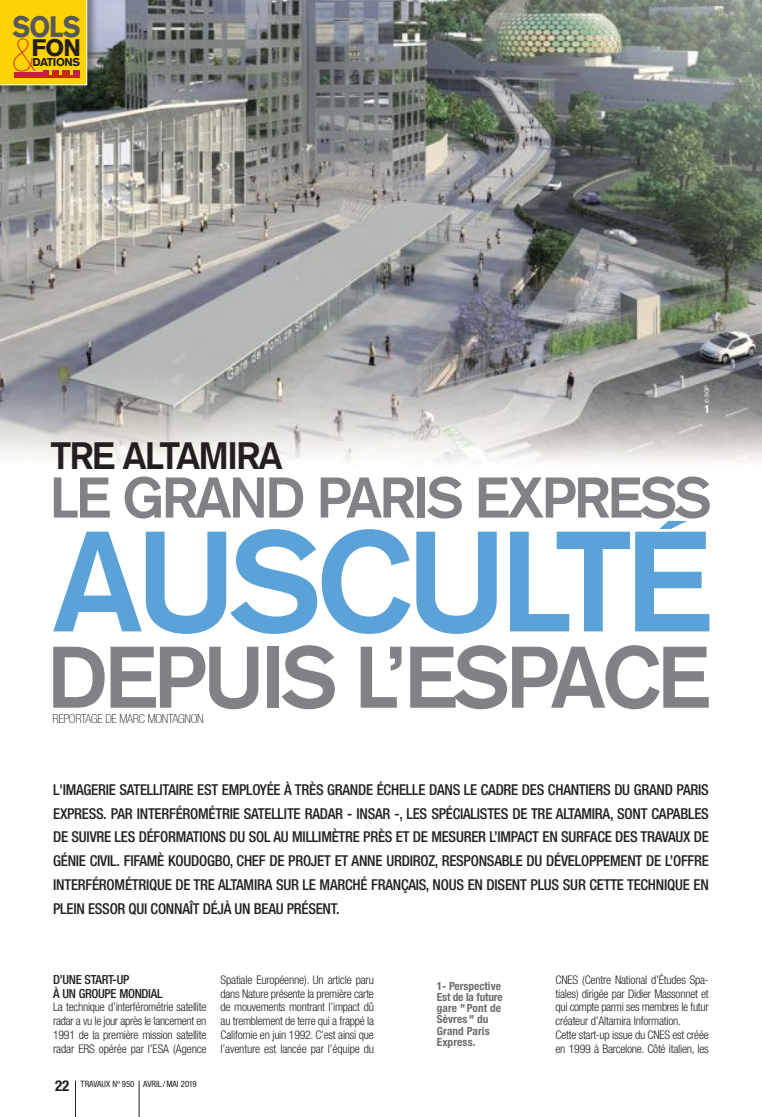
<style>
.page{position:relative;width:762px;height:1117px;background:#fff}
.page>*{position:absolute;margin:0;border:0;box-sizing:border-box;transform-origin:0 0}
.t1{font:700 140px "Akzidenz Grotesk";letter-spacing:-.035em;color:#5aa2d8}
.t2{font:700 85.62px "Akzidenz Grotesk";letter-spacing:-.035em;color:#808285}
.t3{font:700 56.25px "Akzidenz Grotesk";letter-spacing:-.035em;color:#808285}
.t4{font:900 condensed 45.88px "Helvetica Neue";color:#c8242b}
.t5{font:700 37.5px "Akzidenz Grotesk";letter-spacing:-.035em;color:#231f20}
.t6{font:900 29px "Akzidenz Grotesk";color:#57585a;scale:.9 1}
.t7{font:900 23.62px "Akzidenz Grotesk";color:#231f20}
.t8{font:500 condensed 15px/23.8px "Helvetica Neue";letter-spacing:-.015em;color:#231f20;text-align:justify}
.t9{font:700 condensed 15px "Helvetica Neue";color:#231f20}
.t10{font:500 condensed 12.5px/13.9px "Helvetica Neue";letter-spacing:-.025em;color:#231f20}
.t11{font:100 condensed 12.5px "Helvetica Neue";letter-spacing:-.02em;color:#231f20}
.t12{font:300 condensed 11.88px/13.9px "Helvetica Neue";letter-spacing:-.02em;color:#231f20;text-align:justify}
.t13{font:700 condensed 11.25px/11.2px "Helvetica Neue";letter-spacing:.01em;color:#6c6d70}
.t14{font:900 11.25px "Akzidenz Grotesk";letter-spacing:-.03em;color:#231f20}
.t15{font:700 condensed 11.25px "Helvetica Neue";color:#fff}
.t16{font:condensed 8.75px "Helvetica Neue";color:#231f20}
.t17{font:5.62px "Helvetica Neue";color:#fff}
</style>
<div class="page">
<img style="left:0;top:0;width:762px;height:464px">
<hr style="left:139px;top:1080px;width:1px;height:36px;background:#231f20">
<hr style="left:75px;top:1080px;width:1px;height:36px;background:#231f20">
<div style="left:0;top:0;width:99px;height:97px;background:#231f20;opacity:.5"></div>
<svg style="left:0;top:0;width:87px;height:85px;background:#fac90a"></svg>
<svg style="left:659px;top:521px;width:28px;height:8px"></svg>
<h3 class="t6" style="left:13px;top:9px;width:77px">SOLS</h3>
<h3 class="t4" style="left:13px;top:30px;width:25px">&amp;</h3>
<h3 class="t7" style="left:32px;top:34px;width:51px">FON</h3>
<p class="t14" style="left:32px;top:55px;width:49px">DATIONS</p>
<p class="t17" style="left:703px;top:402px;width:19px;rotate:-90deg">© SGP</p>
<p class="t15" style="left:704px;top:402px;width:7px">1</p>
<h3 class="t5" style="left:51px;top:433px;width:233px">TRE ALTAMIRA</h3>
<h3 class="t3" style="left:50px;top:464px;width:662px">LE GRAND PARIS EXPRESS</h3>
<h1 class="t1" style="left:53px;top:499px;width:660px">AUSCULTE</h1>
<h2 class="t2" style="left:48px;top:626px;width:664px">DEPUIS L’ESPACE</h2>
<p class="t11" style="left:52px;top:711px;width:153px">REPORTAGE DE MARC MONTAGNON</p>
<p class="t8" style="left:53px;top:777px;width:657px">L'IMAGERIE SATELLITAIRE EST EMPLOYÉE À TRÈS GRANDE ÉCHELLE DANS LE CADRE DES CHANTIERS DU GRAND PARIS EXPRESS. PAR INTERFÉROMÉTRIE SATELLITE RADAR - INSAR -, LES SPÉCIALISTES DE TRE ALTAMIRA, SONT CAPABLES DE SUIVRE LES DÉFORMATIONS DU SOL AU MILLIMÈTRE PRÈS ET DE MESURER L’IMPACT EN SURFACE DES TRAVAUX DE GÉNIE CIVIL. FIFAMÈ KOUDOGBO, CHEF DE PROJET ET ANNE URDIROZ, RESPONSABLE DU DÉVELOPPEMENT DE L’OFFRE INTERFÉROMÉTRIQUE DE TRE ALTAMIRA SUR LE MARCHÉ FRANÇAIS, NOUS EN DISENT PLUS SUR CETTE TECHNIQUE EN PLEIN ESSOR QUI CONNAÎT DÉJÀ UN BEAU PRÉSENT.</p>
<p class="t10" style="left:53px;top:971px;width:111px">D’UNE START-UP<br>À UN GROUPE MONDIAL</p>
<p class="t12" style="left:53px;top:999px;width:155px">La technique d’interférométrie satellite radar a vu le jour après le lancement en 1991 de la première mission satellite radar ERS opérée par l’ESA (Agence</p>
<p class="t9" style="left:55px;top:1075px;width:16px">22</p>
<p class="t16" style="left:81px;top:1078px;width:117px">TRAVAUX N° 950 AVRIL /MAI 2019</p>
<p class="t12" style="left:221px;top:972px;width:155px">Spatiale Européenne). Un article paru dans Nature présente la première carte de mouvements montrant l’impact dû au tremblement de terre qui a frappé la Californie en juin 1992. C’est ainsi que l’aventure est lancée par l’équipe du</p>
<p class="t13" style="left:437px;top:979px;width:67px">1- Perspective<br>Est de la future gare " Pont de<br>Sèvres " du<br>Grand Paris<br>Express.</p>
<p class="t12" style="left:555px;top:972px;width:155px;text-align:left">CNES (Centre National d’Études Spa&shy;tiales) dirigée par Didier Massonnet et qui compte parmi ses membres le futur créateur d’Altamira Information.<br>Cette start-up issue du CNES est créée en 1999 à Barcelone. Côté italien, les</p>
</div>
